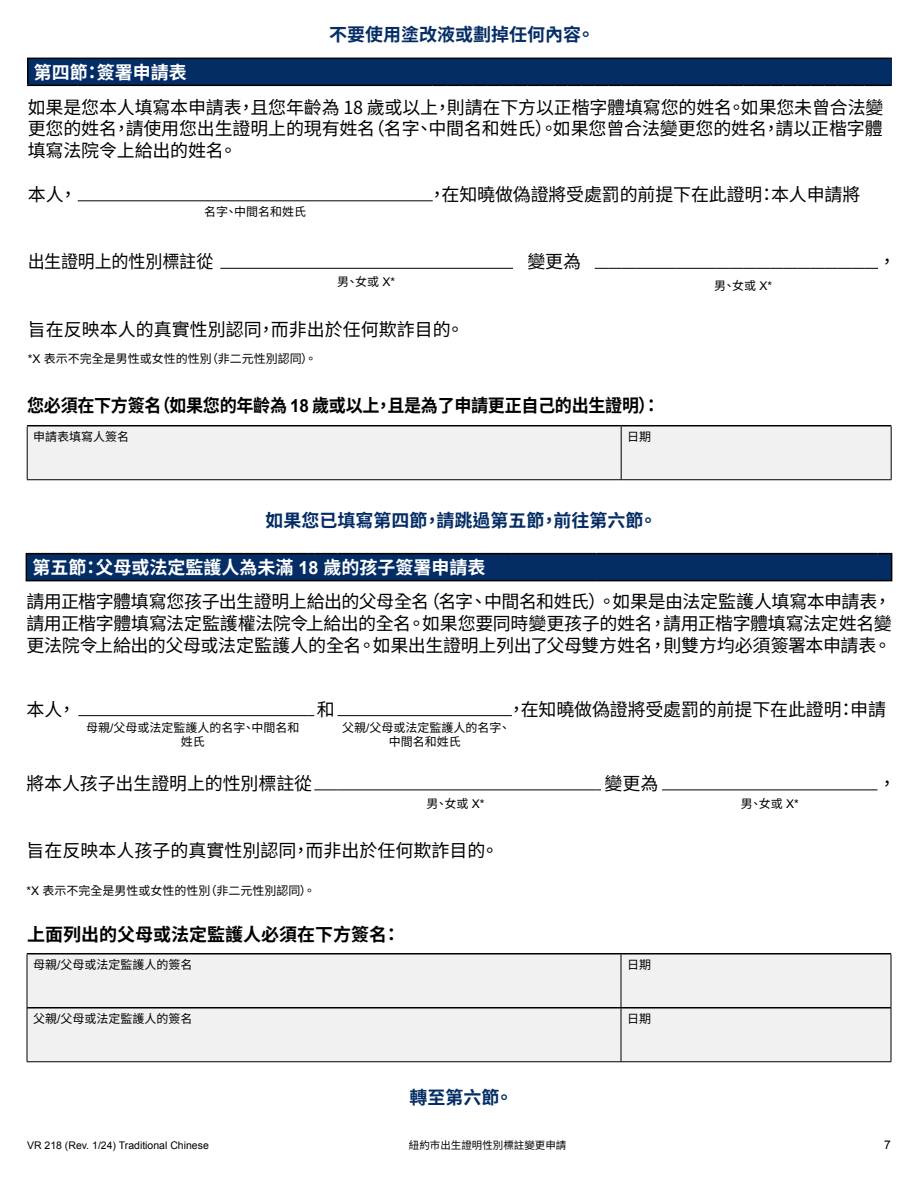
<style>
.page{position:relative;width:918px;height:1188px;background:#fff}
.page>*{position:absolute;margin:0;border:0;box-sizing:border-box;transform-origin:0 0}
.t1{font:18px/21.6px "Noto Sans CJ Ktc";letter-spacing:-.01em;color:#000;text-align:justify}
.t2{font:18px/34.5px "Noto Sans CJ Ktc";letter-spacing:-.03em;color:#000}
.t3{font:700 18px "Noto Sans CJ Ktc";color:#052d65}
.t4{font:700 18px "Noto Sans CJ Ktc";letter-spacing:-.02em;color:#000;scale:.95 1}
.t5{font:700 18px "Noto Sans CJ Ktc";color:#000}
.t6{font:18px "Noto Sans CJ Ktc";letter-spacing:-.01em;color:#000;scale:.95 1}
.t7{font:700 18px "Noto Sans CJ Ktc";color:#fff}
.t8{font:12px/14.4px "Noto Sans CJ Ktc";color:#000;text-align:center}
.t9{font:12px "Arial";color:#000}
.t10{font:10.5px "Arial";color:#000}
.t11{font:10.5px "Noto Sans CJ Ktc";color:#000}
.s1{font-family:"Arial"}
.s2{font-weight:700;color:#fff}
.s3{font-family:"Arial";font-weight:700;color:#fff}
</style>
<div class="page">
<div style="left:28px;top:58px;width:864px;height:27px;background:#052d65"></div>
<hr style="left:27px;top:58px;width:51px;height:1px;background:#000">
<svg style="left:27px;top:59px;width:1px;height:26px"></svg>
<hr style="left:78px;top:58px;width:355px;height:1px;background:#000">
<svg style="left:433px;top:58px;width:202px;height:1px"></svg>
<hr style="left:635px;top:58px;width:41px;height:1px;background:#000">
<hr style="left:676px;top:58px;width:40px;height:1px;background:#000">
<svg style="left:716px;top:58px;width:176px;height:1px"></svg>
<hr style="left:27px;top:85px;width:51px;height:1px;background:#000">
<hr style="left:78px;top:85px;width:355px;height:1px;background:#000">
<svg style="left:433px;top:85px;width:202px;height:1px"></svg>
<hr style="left:635px;top:85px;width:41px;height:1px;background:#000">
<hr style="left:676px;top:85px;width:40px;height:1px;background:#000">
<svg style="left:716px;top:85px;width:176px;height:1px"></svg>
<hr style="left:78px;top:201px;width:355px;height:1px;background:#000">
<svg style="left:595px;top:268px;width:40px;height:1px"></svg>
<hr style="left:635px;top:268px;width:41px;height:1px;background:#000">
<hr style="left:676px;top:268px;width:40px;height:1px;background:#000">
<svg style="left:716px;top:268px;width:162px;height:1px"></svg>
<div style="left:28px;top:426px;width:863px;height:53px;background:#f1f1f2"></div>
<hr style="left:27px;top:425px;width:594px;height:1px;background:#000">
<hr style="left:621px;top:425px;width:270px;height:1px;background:#000">
<hr style="left:27px;top:426px;width:1px;height:54px;background:#000">
<hr style="left:891px;top:426px;width:1px;height:54px;background:#000">
<hr style="left:27px;top:479px;width:594px;height:1px;background:#000">
<hr style="left:621px;top:479px;width:270px;height:1px;background:#000">
<hr style="left:621px;top:426px;width:1px;height:54px;background:#000">
<div style="left:26px;top:554px;width:866px;height:27px;background:#052d65"></div>
<hr style="left:26px;top:553px;width:52px;height:1px;background:#000">
<svg style="left:26px;top:554px;width:1px;height:26px"></svg>
<hr style="left:83px;top:553px;width:225px;height:1px;background:#000">
<svg style="left:308px;top:553px;width:30px;height:1px"></svg>
<hr style="left:338px;top:553px;width:174px;height:1px;background:#000">
<hr style="left:512px;top:553px;width:85px;height:1px;background:#000">
<hr style="left:601px;top:553px;width:61px;height:1px;background:#000">
<hr style="left:662px;top:553px;width:215px;height:1px;background:#000">
<hr style="left:26px;top:580px;width:52px;height:1px;background:#000">
<hr style="left:83px;top:580px;width:225px;height:1px;background:#000">
<svg style="left:308px;top:580px;width:30px;height:1px"></svg>
<hr style="left:338px;top:580px;width:174px;height:1px;background:#000">
<hr style="left:512px;top:580px;width:85px;height:1px;background:#000">
<hr style="left:601px;top:580px;width:61px;height:1px;background:#000">
<hr style="left:662px;top:580px;width:215px;height:1px;background:#000">
<svg style="left:878px;top:553px;width:14px;height:28px"></svg>
<hr style="left:83px;top:715px;width:225px;height:1px;background:#000">
<hr style="left:338px;top:715px;width:174px;height:1px;background:#000">
<hr style="left:662px;top:790px;width:215px;height:1px;background:#000">
<svg style="left:314px;top:790px;width:24px;height:1px"></svg>
<hr style="left:338px;top:790px;width:174px;height:1px;background:#000">
<hr style="left:512px;top:790px;width:85px;height:1px;background:#000">
<div style="left:28px;top:955px;width:863px;height:107px;background:#f1f1f2"></div>
<hr style="left:27px;top:953px;width:594px;height:2px;background:#000">
<hr style="left:621px;top:953px;width:270px;height:2px;background:#000">
<hr style="left:27px;top:955px;width:1px;height:53px;background:#000">
<hr style="left:891px;top:955px;width:1px;height:53px;background:#000">
<hr style="left:621px;top:955px;width:1px;height:52px;background:#000">
<hr style="left:27px;top:1008px;width:1px;height:54px;background:#000">
<hr style="left:891px;top:1008px;width:1px;height:54px;background:#000">
<hr style="left:621px;top:1009px;width:1px;height:53px;background:#000">
<hr style="left:27px;top:1007px;width:594px;height:2px;background:#000">
<hr style="left:621px;top:1007px;width:270px;height:2px;background:#000">
<hr style="left:27px;top:1062px;width:594px;height:1px;background:#000">
<hr style="left:621px;top:1062px;width:270px;height:1px;background:#000">
<hr style="left:220px;top:268px;width:293px;height:1px;background:#000">
<p class="t3" style="left:329px;top:25px;width:267px">不要使用塗改液或劃掉任何內容。</p>
<p class="t7" style="left:34px;top:62px;width:154px">第四節：簽署申請表</p>
<p class="t1" style="left:28px;top:97px;width:857px">如果是您本人填寫本申請表，且您年齡為 18 歲或以上，則請在下方以正楷字體填寫您的姓名。如果您未曾合法變更您的姓名，請使用您出生證明上的現有姓名（名字、中間名和姓氏）。如果您曾合法變更您的姓名，請以正楷字體填寫法院令上給出的姓名。</p>
<p class="t1" style="left:28px;top:184px;width:51px">本人，</p>
<p class="t1" style="left:428px;top:184px;width:434px">，在知曉做偽證將受處罰的前提下在此證明：本人申請將</p>
<p class="t8" style="left:204px;top:205px;width:103px">名字、中間名和姓氏</p>
<p class="t6" style="left:28px;top:252px;width:197px">出生證明上的性別標註從</p>
<p class="t1" style="left:527px;top:251px;width:55px">變更為</p>
<p class="t1" style="left:878px;top:251px;width:19px">，</p>
<p class="t8" style="left:337px;top:275px;width:60px">男、女或 <span class="s1">X*</span></p>
<p class="t8" style="left:714px;top:278px;width:60px">男、女或 <span class="s1">X*</span></p>
<p class="t1" style="left:28px;top:319px;width:438px">旨在反映本人的真實性別認同，而非出於任何欺詐目的。</p>
<p class="t8" style="left:28px;top:351px;width:291px"><span class="s1">*X</span> 表示不完全是男性或女性的性別（非二元性別認同）。</p>
<p class="t4" style="left:27px;top:396px;width:667px">您必須在下方簽名（如果您的年齡為 <span class="s1">18</span> 歲或以上，且是為了申請更正自己的出生證明）：</p>
<p class="t8" style="left:33px;top:430px;width:97px">申請表填寫人簽名</p>
<p class="t8" style="left:627px;top:430px;width:25px">日期</p>
<p class="t3" style="left:266px;top:510px;width:393px">如果您已填寫第四節，請跳過第五節，前往第六節。</p>
<p class="t2" style="left:26px;top:551px;width:867px;text-indent:6px"><span class="s2">第五節：父母或法定監護人為未滿</span> <span class="s3">18</span> <span class="s2">歲的孩子簽署申請表<br></span>請用正楷字體填寫您孩子出生證明上給出的父母全名（名字、中間名和姓氏）。如果是由法定監護人填寫本申請表，</p>
<p class="t1" style="left:26px;top:613px;width:867px">請用正楷字體填寫法定監護權法院令上給出的全名。如果您要同時變更孩子的姓名，請用正楷字體填寫法定姓名變更法院令上給出的父母或法定監護人的全名。如果出生證明上列出了父母雙方姓名，則雙方均必須簽署本申請表。</p>
<p class="t1" style="left:26px;top:699px;width:51px">本人，</p>
<p class="t1" style="left:317px;top:699px;width:19px">和</p>
<p class="t1" style="left:507px;top:699px;width:380px">，在知曉做偽證將受處罰的前提下在此證明：申請</p>
<p class="t8" style="left:86px;top:721px;width:215px">母親<span class="s1">/</span>父母或法定監護人的名字、中間名和姓氏</p>
<p class="t8" style="left:342px;top:721px;width:170px">父親<span class="s1">/</span>父母或法定監護人的名字、中間名和姓氏</p>
<p class="t1" style="left:26px;top:773px;width:287px">將本人孩子出生證明上的性別標註從</p>
<p class="t1" style="left:605px;top:773px;width:55px">變更為</p>
<p class="t1" style="left:878px;top:773px;width:19px">，</p>
<p class="t8" style="left:426px;top:797px;width:60px">男、女或 <span class="s1">X*</span></p>
<p class="t8" style="left:741px;top:797px;width:60px">男、女或 <span class="s1">X*</span></p>
<p class="t1" style="left:26px;top:840px;width:474px">旨在反映本人孩子的真實性別認同，而非出於任何欺詐目的。</p>
<p class="t8" style="left:26px;top:884px;width:291px"><span class="s1">*X</span> 表示不完全是男性或女性的性別（非二元性別認同）。</p>
<p class="t5" style="left:27px;top:924px;width:375px">上面列出的父母或法定監護人必須在下方簽名：</p>
<p class="t8" style="left:33px;top:958px;width:161px">母親<span class="s1">/</span>父母或法定監護人的簽名</p>
<p class="t8" style="left:627px;top:958px;width:25px">日期</p>
<p class="t8" style="left:33px;top:1012px;width:161px">父親<span class="s1">/</span>父母或法定監護人的簽名</p>
<p class="t8" style="left:627px;top:1012px;width:25px">日期</p>
<p class="t3" style="left:410px;top:1087px;width:105px">轉至第六節。</p>
<p class="t10" style="left:27px;top:1139px;width:183px">VR 218 (Rev. 1/24) Traditional Chinese</p>
<p class="t11" style="left:409px;top:1139px;width:159px">紐約市出生證明性別標註變更申請</p>
<p class="t9" style="left:884px;top:1137px;width:8px">7</p>
</div>
